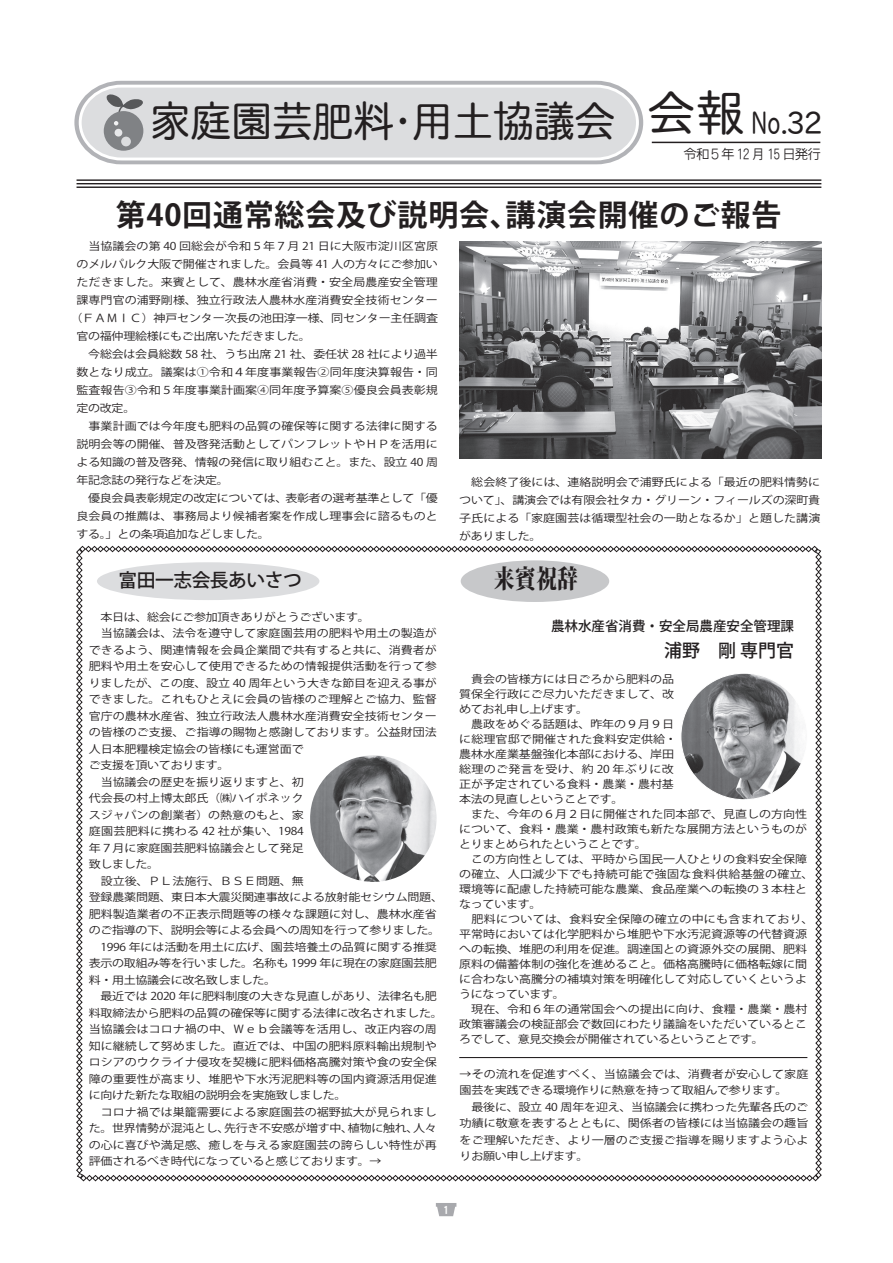
<style>
.page{position:relative;width:893px;height:1263px;background:#fff}
.page>*{position:absolute;margin:0;border:0;box-sizing:border-box;transform-origin:0 0}
.t1{font:42.75px "TBP Maru Gothic R";letter-spacing:-.03em;color:#231f20}
.t2{font:30.75px "TBP Maru Gothic R";color:#231f20;scale:.7 1}
.t3{font:700 30px "Koz Go Pr 6 N";letter-spacing:.025em;color:#231f20}
.t4{font:800 25.5px "Koz Min Pr 6 N";color:#231f20;scale:.8 1}
.t5{font:500 18.75px "Koz Go Pr 6 N";letter-spacing:-.025em;color:#231f20}
.t6{font:500 18px "Koz Go Pr 6 N";color:#231f20}
.t7{font:500 13.5px "Koz Go Pr 6 N";color:#231f20}
.t8{font:13.5px "NIS WINKS L1 S1 83 pv RKSJ H";letter-spacing:-.075em;color:#231f20}
.t9{font:11.25px "DFHS Gothic W7 WIN RKSJ H";color:#fff}
.t10{font:10.8px/16.5px "Koz Go Pr 6 N";color:#231f20;scale:1.11 1}
.t11{font:10.8px "Koz Go Pr 6 N";letter-spacing:-.025em;color:#231f20;scale:1.11 1}
.t12{font:10.8px "Koz Go Pr 6 N";letter-spacing:-.02em;color:#231f20;scale:1.11 1}
.s1{font-size:48.75px}
</style>
<div class="page">
<hr style="left:77px;top:179px;width:744px;height:2px;background:#231f20">
<hr style="left:77px;top:183px;width:744px;height:1px;background:#231f20">
<hr style="left:77px;top:186px;width:744px;height:2px;background:#231f20">
<svg style="left:436px;top:1203px;width:20px;height:13px"></svg>
<svg style="left:74px;top:80px;width:570px;height:85px"></svg>
<hr style="left:652px;top:142px;width:168px;height:1px;background:#231f20">
<svg style="left:77px;top:83px;width:563px;height:79px;background:#dadbdd"></svg>
<div style="left:115px;top:129px;width:7px;height:8px;background:#e6e7e9;border-radius:50%"></div>
<svg style="left:76px;top:546px;width:746px;height:635px"></svg>
<div style="left:461px;top:560px;width:148px;height:42px;background:#c7c8ca;border-radius:50%"></div>
<img style="left:460px;top:241px;width:361px;height:217px">
<hr style="left:459px;top:1057px;width:348px;height:1px;background:#231f20">
<img style="left:681px;top:673px;width:126px;height:127px;border-radius:63px">
<img style="left:310px;top:755px;width:127px;height:127px;border-radius:63px">
<h1 class="t1" style="left:150px;top:99px;width:468px">家庭園芸肥料・用土協議会</h1>
<h2 class="t2" style="left:647px;top:107px;width:252px"><span class="s1">会報</span> No.32</h2>
<p class="t8" style="left:684px;top:146px;width:139px">令和５年 12 月 15 日発行</p>
<h3 class="t3" style="left:116px;top:199px;width:667px">第40回通常総会及び説明会、講演会開催のご報告</h3>
<p class="t10" style="left:77px;top:238px;width:327px">　当協議会の第 40 回総会が令和５年７月 21 日に大阪市淀川区宮原</p>
<p class="t10" style="left:77px;top:256px;width:327px">のメルパルク大阪で開催されました。会員等 41 人の方々にご参加い</p>
<p class="t10" style="left:77px;top:274px;width:327px">ただきました。来賓として、農林水産省消費・安全局農産安全管理</p>
<p class="t10" style="left:77px;top:292px;width:327px">課専門官の浦野剛様、独立行政法人農林水産消費安全技術センター</p>
<p class="t10" style="left:71px;top:310px;width:333px">（ＦＡＭＩＣ）神戸センター次長の池田淳一様、同センター主任調査</p>
<p class="t11" style="left:77px;top:330px;width:213px">官の福仲理絵様にもご出席いただきました。</p>
<p class="t12" style="left:77px;top:348px;width:327px">　今総会は会員総数 58 社、うち出席 21 社、委任状 28 社により過半</p>
<p class="t10" style="left:77px;top:364px;width:327px">数となり成立。議案は①令和４年度事業報告②同年度決算報告・同</p>
<p class="t10" style="left:77px;top:382px;width:327px">監査報告③令和５年度事業計画案④同年度予算案⑤優良会員表彰規</p>
<p class="t10" style="left:77px;top:400px;width:54px">定の改定。</p>
<p class="t10" style="left:77px;top:418px;width:327px">　事業計画では今年度も肥料の品質の確保等に関する法律に関する</p>
<p class="t10" style="left:77px;top:436px;width:327px">説明会等の開催、普及啓発活動としてパンフレットやＨＰを活用に</p>
<p class="t10" style="left:77px;top:454px;width:327px">よる知識の普及啓発、情報の発信に取り組むこと。また、設立 40 周</p>
<p class="t11" style="left:77px;top:474px;width:139px">年記念誌の発行などを決定。</p>
<p class="t11" style="left:77px;top:492px;width:327px">　優良会員表彰規定の改定については、表彰者の選考基準として「優</p>
<p class="t10" style="left:77px;top:508px;width:327px">良会員の推薦は、事務局より候補者案を作成し理事会に諮るものと</p>
<p class="t11" style="left:77px;top:528px;width:176px">する。」との条項追加などしました。</p>
<h3 class="t5" style="left:119px;top:569px;width:185px">富田一志会長あいさつ</h3>
<p class="t10" style="left:89px;top:609px;width:321px">　本日は、総会にご参加頂きありがとうございます。<br>　当協議会は、法令を遵守して家庭園芸用の肥料や用土の製造ができるよう、関連情報を会員企業間で共有すると共に、消費者が肥料や用土を安心して使用できるための情報提供活動を行って参りましたが、この度、設立 40 周年という大きな節目を迎える事ができました。これもひとえに会員の皆様のご理解とご協力、監督官庁の農林水産省、独立行政法人農林水産消費安全技術センターの皆様のご支援、ご指導の賜物と感謝しております。公益財団法人日本肥糧検定協会の皆様にも運営面で<br>ご支援を頂いております。<br>　当協議会の歴史を振り返りますと、初<br>代会長の村上博太郎氏（㈱ハイポネック<br>スジャパンの創業者）の熱意のもと、家<br>庭園芸肥料に携わる 42 社が集い、1984<br>年７月に家庭園芸肥料協議会として発足<br>致しました。<br>　設立後、ＰＬ法施行、ＢＳＥ問題、無<br>登録農薬問題、東日本大震災関連事故による放射能セシウム問題、肥料製造業者の不正表示問題等の様々な課題に対し、農林水産省のご指導の下、説明会等による会員への周知を行って参りました。　1996 年には活動を用土に広げ、園芸培養土の品質に関する推奨表示の取組み等を行いました。名称も 1999 年に現在の家庭園芸肥料・用土協議会に改名致しました。<br>　最近では 2020 年に肥料制度の大きな見直しがあり、法律名も肥料取締法から肥料の品質の確保等に関する法律に改名されました。当協議会はコロナ禍の中、Ｗｅｂ会議等を活用し、改正内容の周知に継続して努めました。直近では、中国の肥料原料輸出規制やロシアのウクライナ侵攻を契機に肥料価格高騰対策や食の安全保障の重要性が高まり、堆肥や下水汚泥肥料等の国内資源活用促進に向けた新たな取組の説明会を実施致しました。<br>　コロナ禍では巣籠需要による家庭園芸の裾野拡大が見られました。世界情勢が混沌とし、先行き不安感が増す中、植物に触れ、人々の心に喜びや満足感、癒しを与える家庭園芸の誇らしい特性が再評価されるべき時代になっていると感じております。→</p>
<p class="t10" style="left:459px;top:473px;width:327px;line-height:18px;text-align:justify">　総会終了後には、連絡説明会で浦野氏による「最近の肥料情勢について」、講演会では有限会社タカ・グリーン・フィールズの深町貴子氏による「家庭園芸は循環型社会の一助となるか」と題した講演がありました。</p>
<h3 class="t4" style="left:494px;top:564px;width:106px">来賓祝辞</h3>
<p class="t7" style="left:551px;top:618px;width:244px">農林水産省消費・安全局農産安全管理課</p>
<h3 class="t6" style="left:664px;top:640px;width:132px">浦野　剛 専門官</h3>
<p class="t10" style="left:459px;top:671px;width:321px;line-height:15px">　貴会の皆様方には日ごろから肥料の品<br>質保全行政にご尽力いただきまして、改<br>めてお礼申し上げます。<br>　農政をめぐる話題は、昨年の９月９日<br>に総理官邸で開催された食料安定供給・<br>農林水産業基盤強化本部における、岸田<br>総理のご発言を受け、約 20 年ぶりに改<br>正が予定されている食料・農業・農村基<br>本法の見直しということです。<br>　また、今年の６月２日に開催された同本部で、見直しの方向性について、食料・農業・農村政策も新たな展開方法というものがとりまとめられたということです。<br>　この方向性としては、平時から国民一人ひとりの食料安全保障の確立、人口減少下でも持続可能で強固な食料供給基盤の確立、環境等に配慮した持続可能な農業、食品産業への転換の３本柱となっています。<br>　肥料については、食料安全保障の確立の中にも含まれており、平常時においては化学肥料から堆肥や下水汚泥資源等の代替資源への転換、堆肥の利用を促進。調達国との資源外交の展開、肥料原料の備蓄体制の強化を進めること。価格高騰時に価格転嫁に間に合わない高騰分の補填対策を明確化して対応していくというようになっています。<br>　現在、令和６年の通常国会への提出に向け、食糧・農業・農村政策審議会の検証部会で数回にわたり議論をいただいているところでして、意見交換会が開催されているということです。</p>
<p class="t10" style="left:460px;top:1066px;width:316px">→その流れを促進すべく、当協議会では、消費者が安心して家庭園芸を実践できる環境作りに熱意を持って取組んで参ります。<br>　最後に、設立 40 周年を迎え、当協議会に携わった先輩各氏のご功績に敬意を表するとともに、関係者の皆様には当協議会の趣旨をご理解いただき、より一層のご支援ご指導を賜りますよう心よりお願い申し上げます。</p>
<p class="t9" style="left:443px;top:1204px;width:7px">1</p>
</div>
